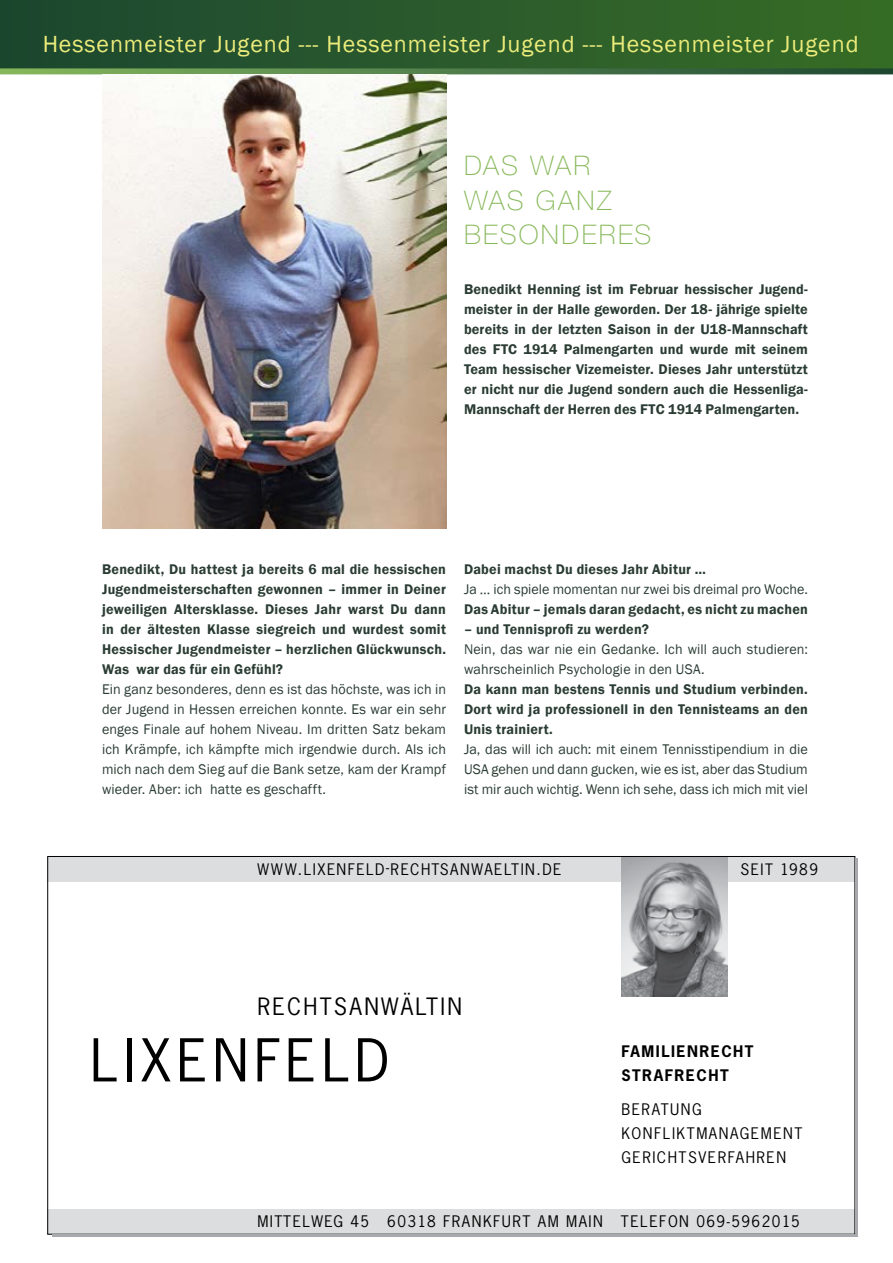
<style>
.page{position:relative;width:893px;height:1263px;background:#fff}
.page>*{position:absolute;margin:0;border:0;box-sizing:border-box;transform-origin:0 0}
.t1{font:55.5px "News Gothic";letter-spacing:.1em;color:#000}
.t2{font:100 27px/34.5px "Helvetica Neue";letter-spacing:.08em;color:#88b95b}
.t3{font:24px "Franklin Gothic";letter-spacing:.04em;color:#ebeb7a}
.t4{font:22.5px "News Gothic";letter-spacing:.1em;color:#000}
.t5{font:15px/24px "News Gothic";letter-spacing:.1em;color:#000}
.t6{font:700 15px/24px "News Gothic";letter-spacing:.1em;color:#000}
.t7{font:15px "News Gothic SC990";color:#000}
.t8{font:600 14.4px/20px "Franklin Gothic";letter-spacing:.02em;color:#2a3c33;text-align:justify}
.t9{font:14.4px/20px "Franklin Gothic";letter-spacing:.005em;color:#2a3c33;text-align:justify}
.s1{font-size:14.85px}
</style>
<div class="page">
<div style="left:0;top:0;width:893px;height:71px;background:linear-gradient(to right,#1c4730,#376d26)"></div>
<svg style="left:0;top:68px;width:893px;height:6px;background:#4e7c47"></svg>
<img style="left:102px;top:74px;width:344px;height:454px">
<div style="left:47px;top:1209px;width:808px;height:25px;background:#dcddde"></div>
<div style="left:47px;top:856px;width:808px;height:26px;background:#dcddde"></div>
<img style="left:621px;top:858px;width:107px;height:138px">
<hr style="left:52px;top:1234px;width:805px;height:3px;background:#a7a9ac">
<hr style="left:855px;top:858px;width:2px;height:376px;background:#a7a9ac">
<h3 class="t3" style="left:43px;top:29px;width:818px">Hessenmeister Jugend --- Hessenmeister Jugend --- Hessenmeister Jugend</h3>
<h2 class="t2" style="left:464px;top:148px;width:189px">DAS WAR<br>WAS GANZ<br>BESONDERES</h2>
<p class="t8" style="left:464px;top:279px;width:345px">Benedikt Henning ist im Februar hessischer Jugend&shy;meister in der Halle geworden. Der 18- jährige spielte bereits in der letzten Saison in der U18-Mannschaft des FTC 1914 Palmengarten und wurde mit seinem Team hessischer Vizemeister. Dieses Jahr unterstützt er nicht nur die Jugend sondern auch die Hessenliga-Mannschaft der Herren des FTC 1914 Palmengarten.</p>
<p class="t8" style="left:102px;top:559px;width:345px">Benedikt, Du hattest ja bereits 6 mal die hessischen Jugendmeisterschaften gewonnen – immer in Deiner jeweiligen Altersklasse. Dieses Jahr warst Du dann in der ältesten Klasse siegreich und wurdest somit Hessischer Jugendmeister – herzlichen Glückwunsch.<br>Was war das für ein Gefühl?</p>
<p class="t9" style="left:102px;top:679px;width:345px">Ein ganz besonderes, denn es ist das höchste, was ich in der Jugend in Hessen erreichen konnte. Es war ein sehr enges Finale auf hohem Niveau. Im dritten Satz bekam ich Krämpfe, ich kämpfte mich irgendwie durch. Als ich mich nach dem Sieg auf die Bank setze, kam der Krampf wieder. Aber: ich hatte es geschafft.</p>
<p class="t8" style="left:464px;top:559px;width:244px">Dabei machst Du dieses Jahr Abitur …</p>
<p class="t9" style="left:464px;top:579px;width:345px">Ja … ich spiele momentan nur zwei bis dreimal pro Woche.</p>
<p class="t8" style="left:464px;top:599px;width:345px">Das Abitur – jemals daran gedacht, es nicht zu machen</p>
<p class="t8" style="left:464px;top:619px;width:187px">– und Tennisprofi zu werden?</p>
<p class="t9" style="left:464px;top:639px;width:345px">Nein, das war nie ein Gedanke. Ich will auch studieren: wahrscheinlich Psychologie in den USA.</p>
<p class="t8" style="left:464px;top:679px;width:345px">Da kann man bestens Tennis und Studium verbinden.<br>Dort wird ja professionell in den Tennisteams an den Unis trainiert.</p>
<p class="t9" style="left:464px;top:739px;width:345px">Ja, das will ich auch: mit einem Tennisstipendium in die USA gehen und dann gucken, wie es ist, aber das Studium ist mir auch wichtig. Wenn ich sehe, dass ich mich mit viel</p>
<p class="t5" style="left:257px;top:857px;width:306px">WWW.LIXENFELD-RECHTSANWAELTIN.DE</p>
<h3 class="t4" style="left:257px;top:992px;width:206px">RECHTSANWÄLTIN</h3>
<h1 class="t1" style="left:90px;top:1025px;width:301px">LIXENFELD</h1>
<p class="t7" style="left:740px;top:859px;width:79px">S<span class="s1">eit</span> 1989</p>
<p class="t6" style="left:621px;top:1039px;width:134px">FAMILIENRECHT<br>STRAFRECHT</p>
<p class="t5" style="left:621px;top:1097px;width:183px">BERATUNG<br>KONFLIKTMANAGEMENT<br>GERICHTSVERFAHREN</p>
<p class="t5" style="left:257px;top:1209px;width:544px">MITTELWEG 45 60318 FRANKFURT AM MAIN TELEFON 069-5962015</p>
</div>
